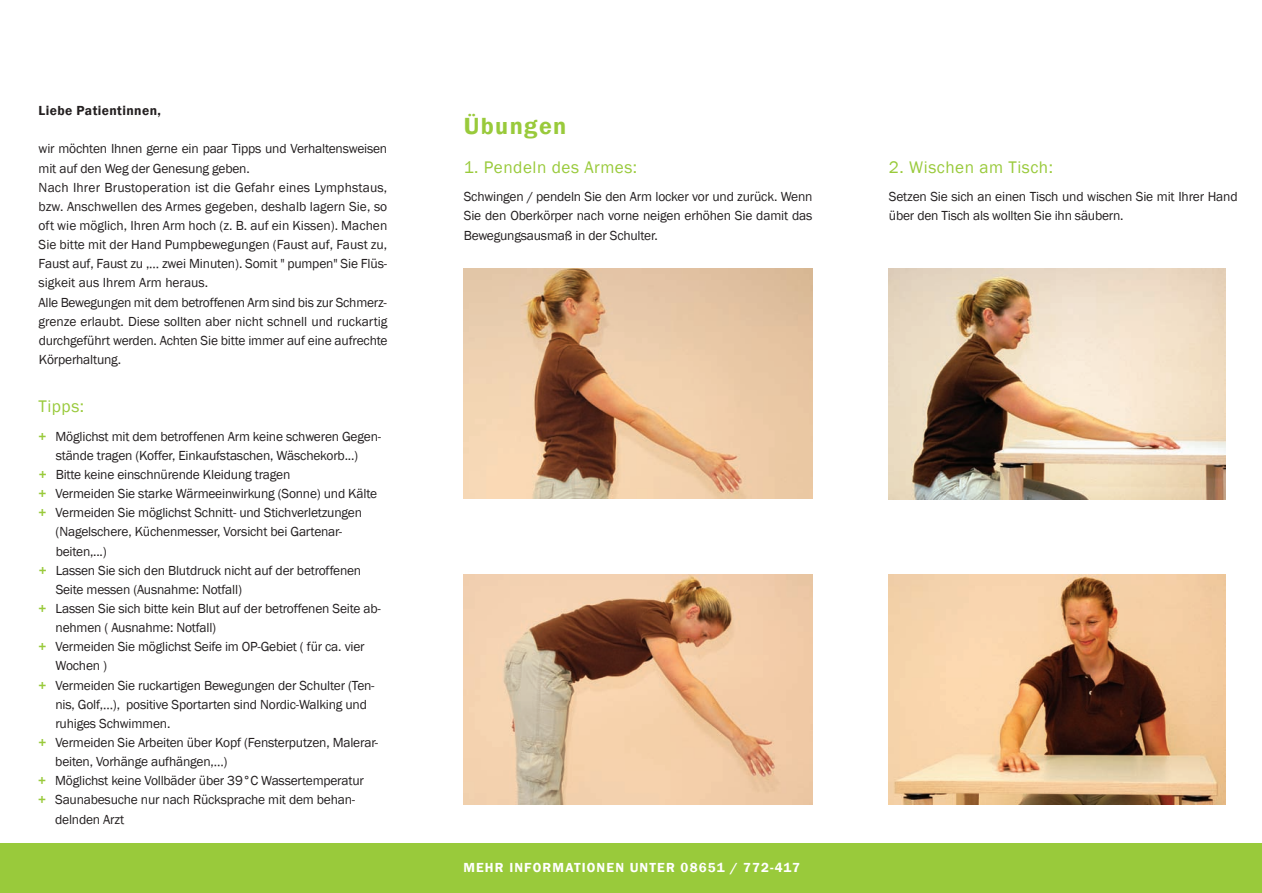
<style>
.page{position:relative;width:1262px;height:893px;background:#fff}
.page>*{position:absolute;margin:0;border:0;box-sizing:border-box;transform-origin:0 0}
.t1{font:600 24px "Franklin Gothic";color:#99ca3b}
.t2{font:17.25px "Franklin Gothic";letter-spacing:.03em;color:#99ca3b}
.t3{font:13.5px/19.2px "Franklin Gothic";letter-spacing:-.015em;color:#231f20}
.t4{font:600 13.5px "Franklin Gothic";letter-spacing:.085em;color:#fff}
.t5{font:600 13.5px "Franklin Gothic";letter-spacing:.03em;color:#231f20}
.s1{font-weight:600;color:#99ca3b}
</style>
<div class="page">
<div style="left:0;top:842px;width:1262px;height:50px;background:#99ca3b"></div>
<img style="left:464px;top:269px;width:348px;height:229px">
<img style="left:464px;top:574px;width:348px;height:230px">
<img style="left:889px;top:574px;width:336px;height:230px">
<img style="left:889px;top:269px;width:336px;height:230px">
<p class="t5" style="left:39px;top:103px;width:124px">LIEBE PATIENTINNEN,</p>
<p class="t3" style="left:39px;top:139px;width:350px">wir möchten Ihnen gerne ein paar Tipps und Verhaltensweisen mit auf den Weg der Genesung geben.<br>Nach Ihrer Brustoperation ist die Gefahr eines Lymphstaus, bzw. Anschwellen des Armes gegeben, deshalb lagern Sie, so oft wie möglich, Ihren Arm hoch (z. B. auf ein Kissen). Machen Sie bitte mit der Hand Pumpbewegungen (Faust auf, Faust zu, Faust auf, Faust zu ,… zwei Minuten). Somit " pumpen" Sie Flüs&shy;sigkeit aus Ihrem Arm heraus.<br>Alle Bewegungen mit dem betroffenen Arm sind bis zur Schmerz&shy;grenze erlaubt. Diese sollten aber nicht schnell und ruckartig durchgeführt werden. Achten Sie bitte immer auf eine aufrechte Körperhaltung.</p>
<p class="t2" style="left:39px;top:396px;width:47px">Tipps:</p>
<p class="t3" style="left:39px;top:426px;width:344px"><span class="s1">+</span> Möglichst mit dem betroffenen Arm keine schweren Gegen-</p>
<p class="t3" style="left:56px;top:445px;width:304px">stände tragen (Koffer, Einkaufstaschen, Wäschekorb...)</p>
<p class="t3" style="left:39px;top:464px;width:253px"><span class="s1">+</span> Bitte keine einschnürende Kleidung tragen</p>
<p class="t3" style="left:39px;top:483px;width:340px"><span class="s1">+</span> Vermeiden Sie starke Wärmeeinwirkung (Sonne) und Kälte</p>
<p class="t3" style="left:39px;top:503px;width:325px"><span class="s1">+</span> Vermeiden Sie möglichst Schnitt- und Stichverletzungen</p>
<p class="t3" style="left:56px;top:522px;width:288px">(Nagelschere, Küchenmesser, Vorsicht bei Gartenar-</p>
<p class="t3" style="left:56px;top:541px;width:53px">beiten,...)</p>
<p class="t3" style="left:39px;top:560px;width:324px"><span class="s1">+</span> Lassen Sie sich den Blutdruck nicht auf der betroffenen</p>
<p class="t3" style="left:56px;top:579px;width:188px">Seite messen (Ausnahme: Notfall)</p>
<p class="t3" style="left:39px;top:598px;width:344px"><span class="s1">+</span> Lassen Sie sich bitte kein Blut auf der betroffenen Seite ab-</p>
<p class="t3" style="left:56px;top:617px;width:162px">nehmen ( Ausnahme: Notfall)</p>
<p class="t3" style="left:39px;top:637px;width:328px"><span class="s1">+</span> Vermeiden Sie möglichst Seife im OP-Gebiet ( für ca. vier</p>
<p class="t3" style="left:56px;top:656px;width:53px">Wochen )</p>
<p class="t3" style="left:39px;top:675px;width:338px"><span class="s1">+</span> Vermeiden Sie ruckartigen Bewegungen der Schulter (Ten-</p>
<p class="t3" style="left:55px;top:694px;width:313px">nis, Golf,…), positive Sportarten sind Nordic-Walking und</p>
<p class="t3" style="left:55px;top:713px;width:116px">ruhiges Schwimmen.</p>
<p class="t3" style="left:38px;top:732px;width:341px"><span class="s1">+</span> Vermeiden Sie Arbeiten über Kopf (Fensterputzen, Malerar-</p>
<p class="t3" style="left:55px;top:751px;width:174px">beiten, Vorhänge aufhängen,…)</p>
<p class="t3" style="left:38px;top:770px;width:327px"><span class="s1">+</span> Möglichst keine Vollbäder über 39°C Wassertemperatur</p>
<p class="t3" style="left:38px;top:790px;width:319px"><span class="s1">+</span> Saunabesuche nur nach Rücksprache mit dem behan -</p>
<p class="t3" style="left:55px;top:809px;width:71px">delnden Arzt</p>
<h1 class="t1" style="left:464px;top:112px;width:104px">ÜBUNGEN</h1>
<p class="t2" style="left:464px;top:157px;width:175px">1. Pendeln des Armes:</p>
<p class="t3" style="left:464px;top:187px;width:350px;text-align:justify">Schwingen / pendeln Sie den Arm locker vor und zurück. Wenn Sie den Oberkörper nach vorne neigen erhöhen Sie damit das Bewegungsausmaß in der Schulter.</p>
<p class="t4" style="left:463px;top:859px;width:338px">MEHR INFORMATIONEN UNTER 08651 / 772-417</p>
<p class="t2" style="left:889px;top:157px;width:166px">2. Wischen am Tisch:</p>
<p class="t3" style="left:889px;top:187px;width:350px">Setzen Sie sich an einen Tisch und wischen Sie mit Ihrer Hand über den Tisch als wollten Sie ihn säubern.</p>
</div>
